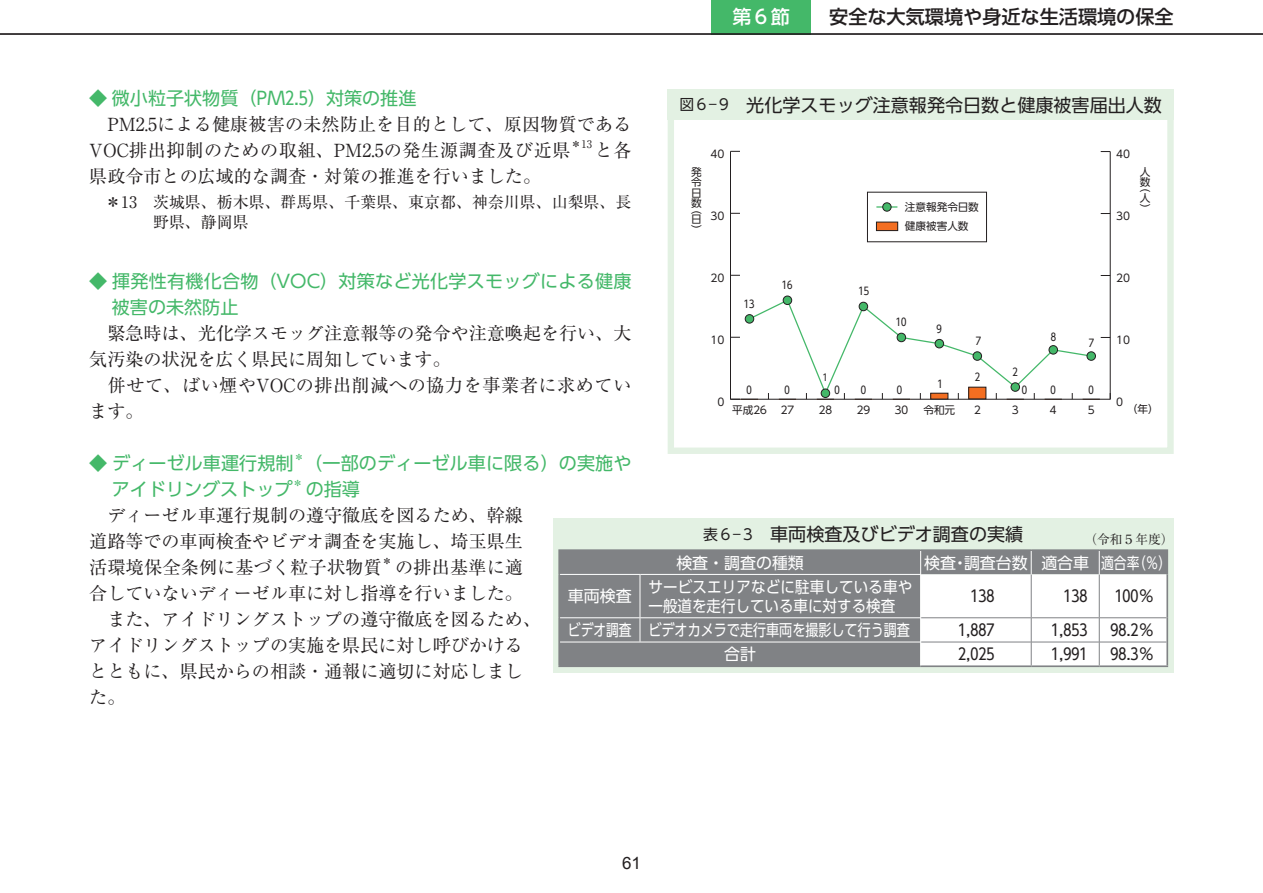
<style>
.page{position:relative;width:1263px;height:893px;background:#fff}
.page>*{position:absolute;margin:0;border:0;box-sizing:border-box;transform-origin:0 0}
.t1{font:500 19.2px "UD Shin Go Pro";color:#231f20}
.t2{font:500 19.2px "UD Shin Go Pro";color:#fff}
.t3{font:18px/26.1px "Ryumin Pro";color:#231f20}
.t4{font:18px/26.1px "UD Shin Go Pro";letter-spacing:.005em;color:#44b869}
.t5{font:18px "UD Shin Go Pro";color:#231f20}
.t6{font:16.95px "Arial";color:#231f20}
.t7{font:15.9px/20.2px "Ryumin Pro";color:#231f20}
.t8{font:15.9px "UD Shin Go Pro";color:#231f20}
.t9{font:15.9px/19.2px "UD Shin Go Pro";color:#fff;scale:.91 1}
.t10{font:15.9px "UD Shin Go Pro";color:#fff}
.t11{font:15.9px "UD Shin Go Pro";color:#fff;scale:.8 1}
.t12{font:12.75px "Ryumin Pro";color:#231f20}
.t13{font:10.65px/10.6px "UD Shin Go Pro";color:#231f20;text-align:justify}
.t14{font:10.5px "Ryumin Pro";color:#231f20}
.t15{font:10.5px "UD Shin Go Pro";color:#44b869}
.t16{font:9.6px "UD Shin Go Pro";color:#231f20}
.s1{font-family:"Ryumin Pro"}
.s2{font-size:14.85px}
</style>
<div class="page">
<div style="left:711px;top:0;width:100px;height:34px;background:#44b869"></div>
<hr style="left:0;top:33px;width:1263px;height:2px;background:#231f20">
<hr style="left:730px;top:151px;width:1px;height:248px;background:#231f20">
<hr style="left:1110px;top:152px;width:1px;height:247px;background:#231f20">
<svg style="left:730px;top:299px;width:381px;height:101px"></svg>
<div style="left:745px;top:315px;width:9px;height:8px;background:#44b869;border-radius:50%"></div>
<div style="left:745px;top:314px;width:9px;height:9px;border:1px solid #231f20;border-radius:50%"></div>
<div style="left:783px;top:296px;width:9px;height:9px;background:#44b869;border-radius:50%"></div>
<div style="left:783px;top:296px;width:9px;height:9px;border:1px solid #231f20;border-radius:50%"></div>
<div style="left:821px;top:389px;width:9px;height:8px;background:#44b869;border-radius:50%"></div>
<div style="left:821px;top:389px;width:9px;height:9px;border:1px solid #231f20;border-radius:50%"></div>
<div style="left:859px;top:302px;width:9px;height:9px;background:#44b869;border-radius:50%"></div>
<div style="left:859px;top:302px;width:9px;height:9px;border:1px solid #231f20;border-radius:50%"></div>
<div style="left:897px;top:333px;width:9px;height:9px;background:#44b869;border-radius:50%"></div>
<div style="left:897px;top:333px;width:9px;height:9px;border:1px solid #231f20;border-radius:50%"></div>
<div style="left:935px;top:339px;width:8px;height:9px;background:#44b869;border-radius:50%"></div>
<div style="left:935px;top:339px;width:9px;height:9px;border:1px solid #231f20;border-radius:50%"></div>
<div style="left:973px;top:352px;width:8px;height:8px;background:#44b869;border-radius:50%"></div>
<div style="left:973px;top:352px;width:9px;height:9px;border:1px solid #231f20;border-radius:50%"></div>
<div style="left:1011px;top:383px;width:8px;height:8px;background:#44b869;border-radius:50%"></div>
<div style="left:1011px;top:383px;width:9px;height:9px;border:1px solid #231f20;border-radius:50%"></div>
<div style="left:1049px;top:346px;width:8px;height:8px;background:#44b869;border-radius:50%"></div>
<div style="left:1049px;top:345px;width:9px;height:9px;border:1px solid #231f20;border-radius:50%"></div>
<div style="left:1087px;top:352px;width:8px;height:8px;background:#44b869;border-radius:50%"></div>
<div style="left:1087px;top:352px;width:9px;height:9px;border:1px solid #231f20;border-radius:50%"></div>
<div style="left:867px;top:192px;width:120px;height:50px;border:1px solid #231f20"></div>
<hr style="left:876px;top:206px;width:21px;height:2px;background:#44b869">
<div style="left:883px;top:203px;width:8px;height:8px;background:#44b869;border-radius:50%"></div>
<div style="left:882px;top:203px;width:9px;height:8px;border:1px solid #231f20;border-radius:50%"></div>
<div style="left:876px;top:222px;width:22px;height:9px;background:#f36e21"></div>
<div style="left:876px;top:222px;width:22px;height:9px;border:1px solid #231f20"></div>
<div style="left:668px;top:89px;width:506px;height:31px;background:#e3f1e3"></div>
<div style="left:668px;top:89px;width:506px;height:365px;border:6px solid #e3f1e3"></div>
<div style="left:553px;top:518px;width:621px;height:155px;background:#e3f1e3"></div>
<hr style="left:558px;top:549px;width:82px;height:2px;background:#808285">
<hr style="left:558px;top:551px;width:2px;height:23px;background:#808285">
<hr style="left:640px;top:549px;width:281px;height:2px;background:#808285">
<hr style="left:1099px;top:549px;width:69px;height:2px;background:#808285">
<hr style="left:1166px;top:551px;width:2px;height:23px;background:#808285">
<hr style="left:558px;top:574px;width:2px;height:44px;background:#808285">
<hr style="left:1166px;top:574px;width:2px;height:44px;background:#808285">
<hr style="left:558px;top:618px;width:2px;height:24px;background:#808285">
<hr style="left:1166px;top:618px;width:2px;height:24px;background:#808285">
<hr style="left:558px;top:642px;width:2px;height:23px;background:#808285">
<hr style="left:1166px;top:642px;width:2px;height:23px;background:#808285">
<hr style="left:558px;top:665px;width:82px;height:2px;background:#808285">
<hr style="left:640px;top:665px;width:281px;height:2px;background:#808285">
<hr style="left:921px;top:665px;width:110px;height:2px;background:#808285">
<hr style="left:1031px;top:665px;width:68px;height:2px;background:#808285">
<hr style="left:1099px;top:665px;width:69px;height:2px;background:#808285">
<hr style="left:921px;top:549px;width:110px;height:2px;background:#808285">
<hr style="left:1031px;top:549px;width:68px;height:2px;background:#808285">
<svg style="left:560px;top:551px;width:607px;height:115px;background:#a9aaac"></svg>
<hr style="left:640px;top:574px;width:281px;height:1px;background:#fff">
<p class="t4" style="left:89px;top:85px;width:329px"><span class="s1">◆</span> 微小粒子状物質（PM２.５）対策の推進</p>
<p class="t3" style="left:89px;top:110px;width:544px">　PM２.５による健康被害の未然防止を目的として、原因物質である<br>VOC排出抑制のための取組、PM２.５の発生源調査及び近県</p>
<p class="t14" style="left:571px;top:136px;width:23px">＊１３</p>
<p class="t3" style="left:595px;top:136px;width:38px">と各</p>
<p class="t3" style="left:89px;top:162px;width:453px">県政令市との広域的な調査・対策の推進を行いました。</p>
<p class="t7" style="left:153px;top:190px;width:480px;text-indent:-48px">＊１３　茨城県、栃木県、群馬県、千葉県、東京都、神奈川県、山梨県、長野県、静岡県</p>
<p class="t4" style="left:112px;top:267px;width:521px;text-indent:-23px">◆ 揮発性有機化合物（VOC）対策など光化学スモッグによる健康被害の未然防止</p>
<p class="t3" style="left:89px;top:319px;width:544px">　緊急時は、光化学スモッグ注意報等の発令や注意喚起を行い、大気汚染の状況を広く県民に周知しています。<br>　併せて、ばい煙やVOCの排出削減への協力を事業者に求めています。</p>
<p class="t4" style="left:89px;top:449px;width:206px"><span class="s1">◆</span> ディーゼル車運行規制</p>
<p class="t15" style="left:294px;top:448px;width:12px">＊</p>
<p class="t4" style="left:304px;top:449px;width:329px">（一部のディーゼル車に限る）の実施や</p>
<p class="t2" style="left:732px;top:1px;width:59px">第６節</p>
<p class="t1" style="left:829px;top:1px;width:346px">安全な大気環境や身近な生活環境の保全</p>
<p class="t5" style="left:679px;top:90px;width:484px"><span class="s2">図６―９　</span>光化学スモッグ注意報発令日数と健康被害届出人数</p>
<p class="t13" style="left:691px;top:166px;width:12px">発令日数</p>
<p class="t13" style="left:691px;top:203px;width:12px">（日）</p>
<p class="t13" style="left:710px;top:148px;width:16px">40</p>
<p class="t13" style="left:710px;top:210px;width:16px">30</p>
<p class="t13" style="left:905px;top:201px;width:76px">注意報発令日数</p>
<p class="t13" style="left:905px;top:220px;width:65px">健康被害人数</p>
<p class="t13" style="left:710px;top:272px;width:16px">20</p>
<p class="t13" style="left:710px;top:334px;width:16px">10</p>
<p class="t13" style="left:717px;top:396px;width:9px">0</p>
<p class="t13" style="left:744px;top:298px;width:12px">13</p>
<p class="t13" style="left:782px;top:279px;width:12px">16</p>
<p class="t13" style="left:858px;top:286px;width:12px">15</p>
<p class="t13" style="left:896px;top:316px;width:12px">10</p>
<p class="t13" style="left:937px;top:323px;width:7px">9</p>
<p class="t13" style="left:1051px;top:332px;width:7px">8</p>
<p class="t13" style="left:976px;top:336px;width:7px">7</p>
<p class="t13" style="left:1089px;top:337px;width:7px">7</p>
<p class="t13" style="left:1012px;top:367px;width:7px">2</p>
<p class="t16" style="left:823px;top:370px;width:6px">1</p>
<p class="t13" style="left:975px;top:372px;width:7px">2</p>
<p class="t13" style="left:937px;top:378px;width:7px">1</p>
<p class="t13" style="left:746px;top:384px;width:7px">0</p>
<p class="t13" style="left:784px;top:384px;width:7px">0</p>
<p class="t13" style="left:834px;top:384px;width:7px">0</p>
<p class="t13" style="left:861px;top:384px;width:7px">0</p>
<p class="t13" style="left:897px;top:384px;width:7px">0</p>
<p class="t13" style="left:1022px;top:384px;width:7px">0</p>
<p class="t13" style="left:1050px;top:384px;width:7px">0</p>
<p class="t13" style="left:1088px;top:384px;width:7px">0</p>
<p class="t13" style="left:732px;top:405px;width:65px">平成２６ ２７</p>
<p class="t13" style="left:817px;top:405px;width:19px">２８</p>
<p class="t13" style="left:855px;top:405px;width:19px">２９</p>
<p class="t13" style="left:893px;top:405px;width:19px">３０</p>
<p class="t13" style="left:923px;top:405px;width:33px">令和元</p>
<p class="t13" style="left:972px;top:405px;width:12px">２</p>
<p class="t13" style="left:1012px;top:405px;width:9px">3</p>
<p class="t13" style="left:1048px;top:405px;width:12px">４</p>
<p class="t13" style="left:1088px;top:405px;width:9px">5</p>
<p class="t13" style="left:1116px;top:149px;width:16px">40</p>
<p class="t13" style="left:1116px;top:210px;width:16px">30</p>
<p class="t13" style="left:1140px;top:166px;width:12px">人数</p>
<p class="t13" style="left:1140px;top:182px;width:12px">（人）</p>
<p class="t13" style="left:1116px;top:272px;width:16px">20</p>
<p class="t13" style="left:1116px;top:334px;width:16px">10</p>
<p class="t13" style="left:1116px;top:396px;width:9px">0</p>
<p class="t13" style="left:1127px;top:403px;width:33px">（年）</p>
<p class="t4" style="left:112px;top:475px;width:182px">アイドリングストップ</p>
<p class="t15" style="left:293px;top:474px;width:12px">＊</p>
<p class="t4" style="left:306px;top:475px;width:56px">の指導</p>
<p class="t3" style="left:89px;top:501px;width:435px;text-align:justify">　ディーゼル車運行規制の遵守徹底を図るため、幹線道路等での車両検査やビデオ調査を実施し、埼玉県生活環境保全条例に基づく粒子状物質</p>
<p class="t14" style="left:382px;top:553px;width:12px">＊</p>
<p class="t3" style="left:89px;top:553px;width:453px;text-indent:306px">の排出基準に適合していないディーゼル車に対し指導を行いました。　また、アイドリングストップの遵守徹底を図るため、アイドリングストップの実施を県民に対し呼びかけるとともに、県民からの相談・通報に適切に対応しました。</p>
<p class="t5" style="left:703px;top:519px;width:321px"><span class="s2">表６―３　</span>車両検査及びビデオ調査の実績</p>
<p class="t12" style="left:1084px;top:530px;width:91px">（令和５年度）</p>
<p class="t10" style="left:676px;top:550px;width:129px">検査・調査の種類</p>
<p class="t10" style="left:924px;top:550px;width:249px">検査・調査台数 適合車 適合率（％）</p>
<p class="t10" style="left:568px;top:583px;width:65px">車両検査</p>
<p class="t9" style="left:648px;top:576px;width:291px">サービスエリアなどに駐車している車や一般道を走行している車に対する検査</p>
<p class="t8" style="left:970px;top:583px;width:25px">１３８</p>
<p class="t8" style="left:1063px;top:583px;width:25px">１３８</p>
<p class="t8" style="left:1115px;top:583px;width:41px">１００％</p>
<p class="t11" style="left:568px;top:617px;width:429px">ビデオ調査 ビデオカメラで走行車両を撮影して行う調査</p>
<p class="t8" style="left:958px;top:617px;width:38px">１,８８７</p>
<p class="t8" style="left:1051px;top:617px;width:38px">１,８５３</p>
<p class="t8" style="left:1110px;top:617px;width:46px">９８.２％</p>
<p class="t10" style="left:724px;top:641px;width:33px">合計</p>
<p class="t8" style="left:958px;top:641px;width:38px">２,０２５</p>
<p class="t8" style="left:1051px;top:641px;width:38px">１,９９１</p>
<p class="t8" style="left:1110px;top:641px;width:46px">９８.３％</p>
<p class="t6" style="left:622px;top:852px;width:20px">61</p>
</div>
